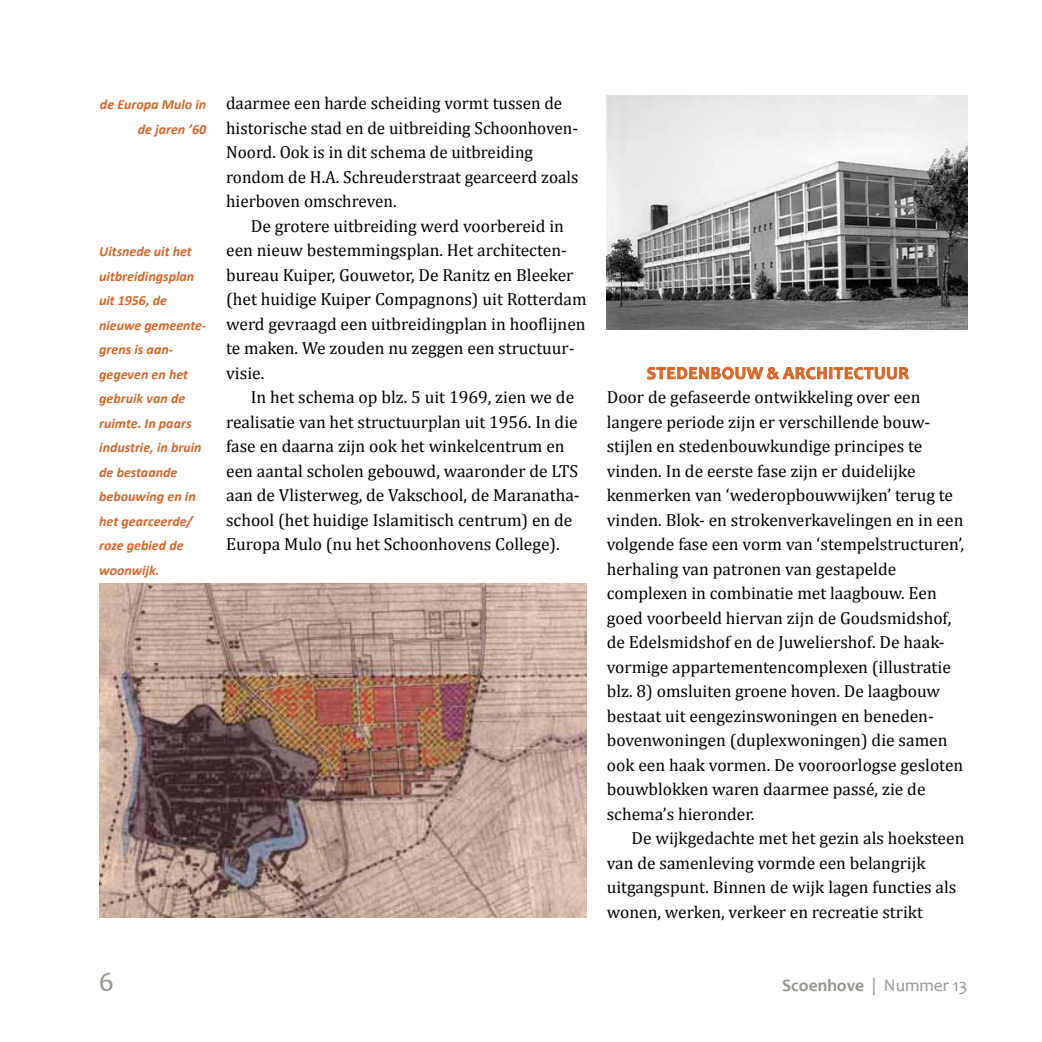
<style>
.page{position:relative;width:1042px;height:1042px;background:#fff}
.page>*{position:absolute;margin:0;border:0;box-sizing:border-box;transform-origin:0 0}
.t1{font:28px "Candara";color:#94978e}
.t2{font:17.5px/24.5px "Cambria";color:#000}
.t3{font:700 17.5px "Candara";letter-spacing:.04em;color:#d36629}
.t4{font:700 17.5px "Candara";color:#94978e}
.t5{font:italic 700 14px/24.5px "Calibri";color:#d36629;text-align:right}
.s1{font-weight:400}
</style>
<div class="page">
<svg style="left:647px;top:367px;width:262px;height:12px"></svg>
<img style="left:99px;top:583px;width:488px;height:335px">
<img style="left:607px;top:95px;width:360px;height:235px">
<p class="t5" style="left:100px;top:92px;width:108px">de Europa Mulo in de jaren ’60</p>
<p class="t5" style="left:99px;top:239px;width:108px;text-align:left">Uitsnede uit het uitbreidingsplan uit 1956, de nieuwe gemeente&shy;grens is aan&shy;gegeven en het gebruik van de ruimte. In paars industrie, in bruin de bestaande bebouwing en in het gearceerde/ roze gebied de woonwijk.</p>
<p class="t2" style="left:226px;top:91px;width:354px">daarmee een harde scheiding vormt tussen de historische stad en de uitbreiding Schoonhoven-Noord. Ook is in dit schema de uitbreiding rondom de H.A. Schreuderstraat gearceerd zoals hierboven omschreven.</p>
<p class="t2" style="left:226px;top:213px;width:362px;text-indent:25px">De grotere uitbreiding werd voorbereid in een nieuw bestemmingsplan. Het architecten&shy;bureau Kuiper, Gouwetor, De Ranitz en Bleeker (het huidige Kuiper Compagnons) uit Rotterdam werd gevraagd een uitbreidingplan in hooflijnen te maken. We zouden nu zeggen een structuur&shy;visie.</p>
<p class="t2" style="left:226px;top:385px;width:355px;text-indent:25px">In het schema op blz. 5 uit 1969, zien we de realisatie van het structuurplan uit 1956. In die fase en daarna zijn ook het winkelcentrum en een aantal scholen gebouwd, waaronder de LTS aan de Vlisterweg, de Vakschool, de Maranatha&shy;school (het huidige Islamitisch centrum) en de Europa Mulo (nu het Schoonhovens College).</p>
<p class="t3" style="left:647px;top:362px;width:263px">STEDENBOUW &amp; ARCHITECTUUR</p>
<p class="t2" style="left:607px;top:385px;width:359px">Door de gefaseerde ontwikkeling over een langere periode zijn er verschillende bouw&shy;stijlen en stedenbouwkundige principes te vinden. In de eerste fase zijn er duidelijke kenmerken van ‘wederopbouwwijken’ terug te vinden. Blok- en strokenverkavelingen en in een volgende fase een vorm van ‘stempelstructuren’, herhaling van patronen van gestapelde complexen in combinatie met laagbouw. Een goed voorbeeld hiervan zijn de Goudsmidshof, de Edelsmidshof en de Juweliershof. De haak&shy;vormige appartementencomplexen (illustratie blz. 8) omsluiten groene hoven. De laagbouw bestaat uit eengezinswoningen en beneden&shy;bovenwoningen (duplexwoningen) die samen ook een haak vormen. De vooroorlogse gesloten bouwblokken waren daarmee passé, zie de schema’s hieronder.</p>
<p class="t2" style="left:607px;top:826px;width:359px;text-indent:25px">De wijkgedachte met het gezin als hoeksteen van de samenleving vormde een belangrijk uitgangspunt. Binnen de wijk lagen functies als wonen, werken, verkeer en recreatie strikt</p>
<h1 class="t1" style="left:99px;top:965px;width:17px">6</h1>
<p class="t4" style="left:782px;top:975px;width:187px">SCOENHOVE <span class="s1">| Nummer 13</span></p>
</div>
